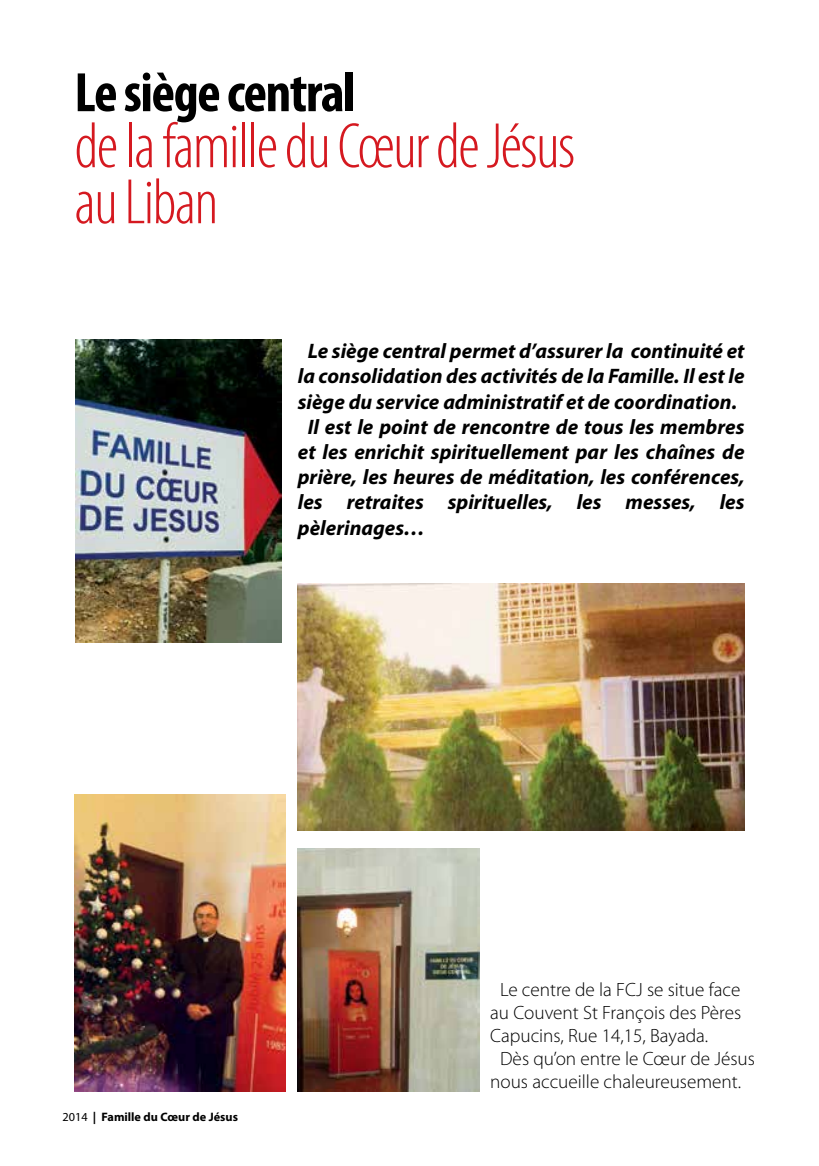
<style>
.page{position:relative;width:819px;height:1166px;background:#fff}
.page>*{position:absolute;margin:0;border:0;box-sizing:border-box;transform-origin:0 0}
.t1{font:300 condensed 64.75px/56px "Myriad Pro";letter-spacing:-.025em;color:#d51920}
.t2{font:700 condensed 56px "Myriad Pro";letter-spacing:-.025em;color:#000}
.t3{font:italic 700 21px "Myriad Pro";color:#000}
.t4{font:300 19.25px "Myriad Pro";color:#000}
.t5{font:700 12.25px "Myriad Pro";color:#000}
.s1{font-weight:400}
</style>
<div class="page">
<img style="left:75px;top:340px;width:206px;height:302px">
<img style="left:298px;top:583px;width:446px;height:247px">
<img style="left:298px;top:848px;width:181px;height:243px">
<img style="left:74px;top:794px;width:211px;height:298px">
<h2 class="t2" style="left:74px;top:58px;width:283px">Le siège central</h2>
<h1 class="t1" style="left:74px;top:117px;width:502px">de la famille du Cœur de Jésus au Liban</h1>
<p class="t3" style="left:308px;top:337px;width:438px">Le siège central permet d’assurer la continuité et</p>
<p class="t3" style="left:298px;top:363px;width:448px">la consolidation des activités de la Famille. Il est le</p>
<p class="t3" style="left:298px;top:388px;width:441px">siège du service administratif et de coordination.</p>
<p class="t3" style="left:308px;top:413px;width:438px">Il est le point de rencontre de tous les membres</p>
<p class="t3" style="left:298px;top:438px;width:448px">et les enrichit spirituellement par les chaînes de</p>
<p class="t3" style="left:298px;top:463px;width:448px">prière, les heures de méditation, les conférences,</p>
<p class="t3" style="left:298px;top:489px;width:448px">les retraites spirituelles, les messes, les</p>
<p class="t3" style="left:298px;top:514px;width:129px">pèlerinages…</p>
<p class="t5" style="left:63px;top:1108px;width:177px"><span class="s1">2014</span> | Famille du Cœur de Jésus</p>
<p class="t4" style="left:500px;top:977px;width:242px">Le centre de la FCJ se situe face</p>
<p class="t4" style="left:490px;top:1000px;width:252px">au Couvent St François des Pères</p>
<p class="t4" style="left:490px;top:1024px;width:220px">Capucins, Rue 14,15, Bayada.</p>
<p class="t4" style="left:500px;top:1047px;width:256px">Dès qu’on entre le Cœur de Jésus</p>
<p class="t4" style="left:490px;top:1070px;width:252px">nous accueille chaleureusement.</p>
</div>
